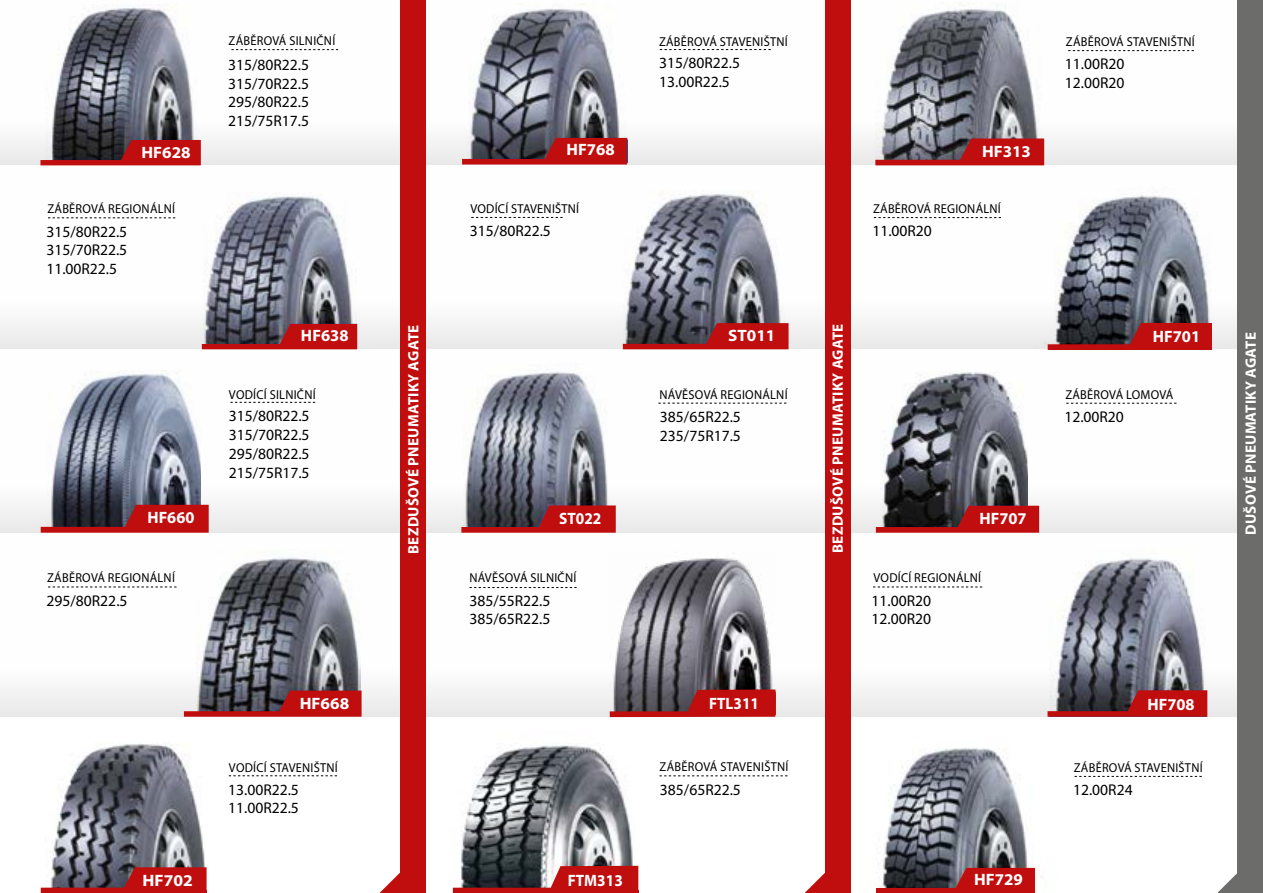
<style>
.page{position:relative;width:1263px;height:893px;background:#fff}
.page>*{position:absolute;margin:0;border:0;box-sizing:border-box;transform-origin:0 0}
.t1{font:700 16.5px "Myriad Pro";color:#fff}
.t2{font:700 16.5px "Myriad Pro";color:#fff;scale:.93 1}
.t3{font:700 16.5px "Myriad Pro";color:#fff;scale:1.04 1}
.t4{font:700 16.5px "Myriad Pro";color:#fff;scale:1.06 1}
.t5{font:15.6px/18.8px "Myriad Pro";color:#000}
.t6{font:700 15px "Myriad Pro";letter-spacing:.02em;color:#fff}
.t7{font:12.9px "Myriad Pro";letter-spacing:.02em;color:#000;scale:.95 1}
</style>
<div class="page">
<div style="left:0;top:0;width:1263px;height:165px;background:linear-gradient(to bottom,#fff,#f4f3f3)"></div>
<div style="left:0;top:349px;width:1263px;height:184px;background:linear-gradient(to bottom,#fff,#f4f3f3)"></div>
<div style="left:0;top:533px;width:1263px;height:184px;background:linear-gradient(to bottom,#fff,#f4f3f3)"></div>
<div style="left:0;top:165px;width:1263px;height:184px;background:linear-gradient(to bottom,#fff,#f4f3f3)"></div>
<div style="left:1237px;top:0;width:26px;height:893px;background:#6c6c6b"></div>
<svg style="left:1217px;top:873px;width:20px;height:20px"></svg>
<div style="left:400px;top:0;width:25px;height:893px;background:#c00d0e"></div>
<svg style="left:379px;top:872px;width:21px;height:21px"></svg>
<div style="left:825px;top:0;width:25px;height:893px;background:#c00d0e"></div>
<svg style="left:805px;top:873px;width:20px;height:20px"></svg>
<img style="left:468px;top:4px;width:159px;height:134px">
<svg style="left:660px;top:49px;width:111px;height:1px"></svg>
<img style="left:880px;top:371px;width:148px;height:135px">
<svg style="left:876px;top:506px;width:163px;height:27px;background:#851e20"></svg>
<svg style="left:1066px;top:403px;width:110px;height:1px"></svg>
<img style="left:610px;top:552px;width:165px;height:137px">
<svg style="left:230px;top:402px;width:85px;height:1px"></svg>
<img style="left:46px;top:4px;width:152px;height:136px">
<svg style="left:231px;top:49px;width:107px;height:1px"></svg>
<img style="left:463px;top:364px;width:147px;height:141px">
<svg style="left:461px;top:505px;width:155px;height:28px;background:#89262a"></svg>
<svg style="left:658px;top:403px;width:128px;height:1px"></svg>
<svg style="left:659px;top:775px;width:128px;height:1px"></svg>
<svg style="left:873px;top:587px;width:109px;height:1px"></svg>
<svg style="left:1074px;top:776px;width:128px;height:1px"></svg>
<svg style="left:874px;top:217px;width:127px;height:1px"></svg>
<img style="left:50px;top:742px;width:154px;height:125px">
<svg style="left:41px;top:867px;width:166px;height:24px;background:#95363c"></svg>
<svg style="left:229px;top:775px;width:108px;height:1px"></svg>
<img style="left:197px;top:550px;width:163px;height:141px">
<svg style="left:184px;top:691px;width:178px;height:26px;background:#923135"></svg>
<img style="left:204px;top:193px;width:153px;height:131px">
<svg style="left:202px;top:324px;width:155px;height:25px;background:#8c272c"></svg>
<img style="left:875px;top:3px;width:167px;height:135px">
<svg style="left:875px;top:138px;width:169px;height:27px;background:#99353a"></svg>
<svg style="left:1068px;top:50px;width:126px;height:1px"></svg>
<img style="left:624px;top:191px;width:161px;height:132px">
<svg style="left:623px;top:323px;width:165px;height:26px;background:#882327"></svg>
<svg style="left:40px;top:140px;width:161px;height:25px;background:#882324"></svg>
<svg style="left:462px;top:138px;width:165px;height:27px;background:#912c30"></svg>
<img style="left:48px;top:370px;width:152px;height:135px">
<svg style="left:41px;top:505px;width:168px;height:28px;background:#8a2429"></svg>
<img style="left:875px;top:748px;width:167px;height:145px">
<svg style="left:876px;top:868px;width:159px;height:23px;background:#86282b"></svg>
<img style="left:452px;top:745px;width:183px;height:148px">
<svg style="left:453px;top:866px;width:185px;height:25px;background:#892f32"></svg>
<svg style="left:48px;top:587px;width:129px;height:1px"></svg>
<svg style="left:48px;top:218px;width:127px;height:1px"></svg>
<svg style="left:469px;top:587px;width:108px;height:1px"></svg>
<svg style="left:471px;top:217px;width:92px;height:1px"></svg>
<img style="left:1049px;top:549px;width:157px;height:141px">
<svg style="left:1047px;top:690px;width:160px;height:27px;background:#8a272b"></svg>
<img style="left:1033px;top:177px;width:179px;height:172px">
<svg style="left:1048px;top:323px;width:164px;height:27px;background:#892225"></svg>
<svg style="left:610px;top:689px;width:165px;height:28px;background:#92292c"></svg>
<hr style="left:41px;top:891px;width:166px;height:2px;background:#c00d0e">
<hr style="left:453px;top:891px;width:185px;height:2px;background:#c00d0e">
<hr style="left:876px;top:891px;width:159px;height:2px;background:#c00d0e">
<p class="t7" style="left:229px;top:33px;width:114px">ZÁBĚROVÁ SILNIČNÍ</p>
<p class="t5" style="left:228px;top:55px;width:82px;text-align:justify">315/80R22.5<br>315/70R22.5<br>295/80R22.5<br>215/75R17.5</p>
<p class="t7" style="left:659px;top:33px;width:137px">ZÁBĚROVÁ STAVENIŠTNÍ</p>
<p class="t5" style="left:659px;top:53px;width:82px">315/80R22.5<br>13.00R22.5</p>
<p class="t7" style="left:1066px;top:33px;width:137px">ZÁBĚROVÁ STAVENIŠTNÍ</p>
<p class="t5" style="left:1065px;top:55px;width:61px">11.00R20<br>12.00R20</p>
<p class="t1" style="left:141px;top:141px;width:51px">HF628</p>
<p class="t1" style="left:566px;top:139px;width:50px">HF768</p>
<p class="t1" style="left:982px;top:141px;width:51px">HF313</p>
<p class="t7" style="left:47px;top:201px;width:136px">ZÁBĚROVÁ REGIONÁLNÍ</p>
<p class="t5" style="left:46px;top:222px;width:82px;text-align:justify">315/80R22.5<br>315/70R22.5<br>11.00R22.5</p>
<p class="t7" style="left:470px;top:200px;width:116px">VODÍCÍ STAVENIŠTNÍ</p>
<p class="t5" style="left:470px;top:221px;width:82px">315/80R22.5</p>
<p class="t7" style="left:873px;top:200px;width:136px">ZÁBĚROVÁ REGIONÁLNÍ</p>
<p class="t5" style="left:872px;top:221px;width:61px">11.00R20</p>
<p class="t1" style="left:147px;top:507px;width:48px">HF660</p>
<p class="t1" style="left:301px;top:325px;width:49px">HF638</p>
<p class="t7" style="left:229px;top:386px;width:93px">VODÍCÍ SILNIČNÍ</p>
<p class="t5" style="left:229px;top:407px;width:82px;text-align:justify">315/80R22.5<br>315/70R22.5<br>295/80R22.5<br>215/75R17.5</p>
<p class="t6" style="left:404px;top:554px;width:231px;rotate:-90deg">BEZDUŠOVÉ PNEUMATIKY AGATE</p>
<p class="t6" style="left:828px;top:553px;width:231px;rotate:-90deg">BEZDUŠOVÉ PNEUMATIKY AGATE</p>
<p class="t6" style="left:1241px;top:535px;width:204px;rotate:-90deg">DUŠOVÉ PNEUMATIKY AGATE</p>
<p class="t3" style="left:728px;top:325px;width:47px">ST011</p>
<p class="t1" style="left:1153px;top:325px;width:49px">HF701</p>
<p class="t7" style="left:660px;top:386px;width:136px">NÁVĚSOVÁ REGIONÁLNÍ</p>
<p class="t5" style="left:660px;top:407px;width:82px">385/65R22.5<br>235/75R17.5</p>
<p class="t7" style="left:1065px;top:386px;width:115px">ZÁBĚROVÁ LOMOVÁ</p>
<p class="t5" style="left:1064px;top:407px;width:61px">12.00R20</p>
<p class="t1" style="left:979px;top:508px;width:49px">HF707</p>
<p class="t2" style="left:559px;top:508px;width:47px">ST022</p>
<p class="t7" style="left:47px;top:570px;width:136px">ZÁBĚROVÁ REGIONÁLNÍ</p>
<p class="t5" style="left:47px;top:591px;width:82px">295/80R22.5</p>
<p class="t7" style="left:469px;top:570px;width:114px">NÁVĚSOVÁ SILNIČNÍ</p>
<p class="t5" style="left:470px;top:591px;width:82px">385/55R22.5<br>385/65R22.5</p>
<p class="t7" style="left:873px;top:570px;width:115px">VODÍCÍ REGIONÁLNÍ</p>
<p class="t5" style="left:871px;top:591px;width:61px">11.00R20<br>12.00R20</p>
<p class="t3" style="left:300px;top:692px;width:49px">HF668</p>
<p class="t2" style="left:709px;top:693px;width:55px">FTL311</p>
<p class="t1" style="left:1147px;top:693px;width:49px">HF708</p>
<p class="t7" style="left:229px;top:760px;width:116px">VODÍCÍ STAVENIŠTNÍ</p>
<p class="t5" style="left:228px;top:780px;width:72px">13.00R22.5<br>11.00R22.5</p>
<p class="t7" style="left:660px;top:759px;width:137px">ZÁBĚROVÁ STAVENIŠTNÍ</p>
<p class="t5" style="left:660px;top:780px;width:82px">385/65R22.5</p>
<p class="t7" style="left:1074px;top:759px;width:137px">ZÁBĚROVÁ STAVENIŠTNÍ</p>
<p class="t5" style="left:1073px;top:780px;width:61px">12.00R24</p>
<p class="t4" style="left:142px;top:870px;width:49px">HF702</p>
<p class="t2" style="left:568px;top:870px;width:61px">FTM313</p>
<p class="t1" style="left:974px;top:869px;width:50px">HF729</p>
</div>
